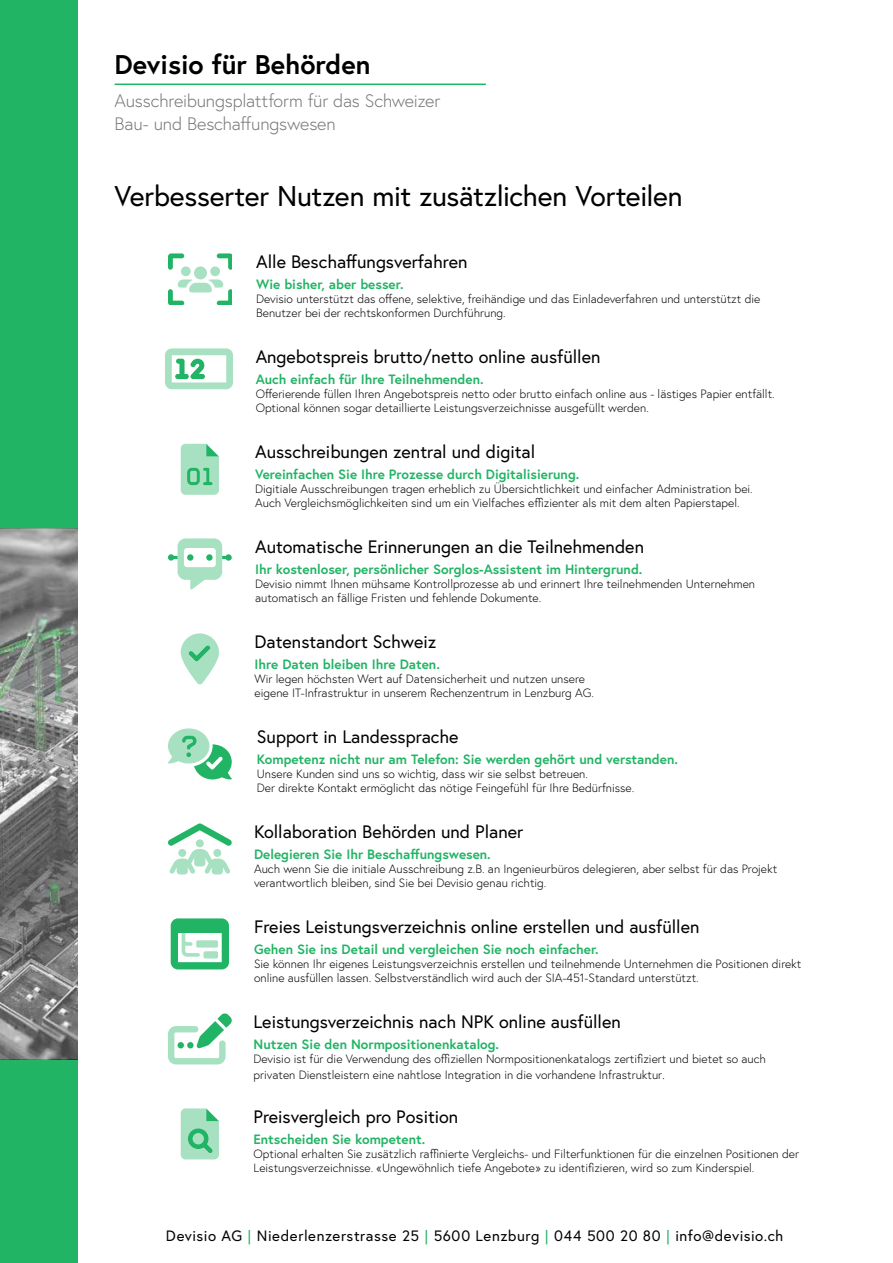
<style>
.page{position:relative;width:893px;height:1263px;background:#fff}
.page>*{position:absolute;margin:0;border:0;box-sizing:border-box;transform-origin:0 0}
.t1{font:28.5px "Europa";letter-spacing:-.015em;color:#000}
.t2{font:700 27px "Europa";color:#000}
.t3{font:18px "Europa";color:#000}
.t4{font:300 18px/22.5px "Europa";letter-spacing:-.01em;color:#777776}
.t5{font:15px "Europa";letter-spacing:.035em;color:#000}
.t6{font:700 13.5px "Europa";color:#22b465}
.t7{font:300 12px/14.4px "Europa";color:#000}
.s1{font-size:13.5px}
.s2{color:#22b465}
</style>
<div class="page">
<div style="left:0;top:1060px;width:78px;height:203px;background:#22b465"></div>
<div style="left:0;top:0;width:78px;height:528px;background:#22b465"></div>
<img style="left:0;top:528px;width:78px;height:532px">
<hr style="left:115px;top:84px;width:371px;height:1px;background:#22b465">
<svg style="left:168px;top:253px;width:64px;height:51px"></svg>
<svg style="left:165px;top:348px;width:68px;height:41px"></svg>
<svg style="left:181px;top:444px;width:38px;height:51px;background:#98dbb7"></svg>
<svg style="left:181px;top:633px;width:38px;height:51px"></svg>
<svg style="left:168px;top:728px;width:64px;height:51px"></svg>
<svg style="left:168px;top:538px;width:64px;height:51px"></svg>
<svg style="left:168px;top:823px;width:64px;height:51px"></svg>
<svg style="left:171px;top:918px;width:58px;height:51px"></svg>
<svg style="left:168px;top:1013px;width:64px;height:51px"></svg>
<svg style="left:181px;top:1108px;width:38px;height:51px;background:#94dab4"></svg>
<h2 class="t2" style="left:115px;top:46px;width:258px">Devisio für Behörden</h2>
<h3 class="t4" style="left:115px;top:90px;width:327px">Ausschreibungsplattform für das Schweizer<br>Bau- und Beschaffungswesen</h3>
<h1 class="t1" style="left:115px;top:178px;width:570px">Verbesserter Nutzen mit zusätzlichen Vorteilen</h1>
<h3 class="t3" style="left:256px;top:250px;width:213px">Alle Beschaffungsverfahren</h3>
<p class="t6" style="left:256px;top:275px;width:149px">Wie bisher, aber besser.</p>
<p class="t7" style="left:256px;top:291px;width:506px">Devisio unterstützt das offene, selektive, freihändige und das Einladeverfahren und unterstützt die<br>Benutzer bei der rechtskonformen Durchführung.</p>
<h3 class="t3" style="left:256px;top:345px;width:346px">Angebotspreis brutto/netto online ausfüllen</h3>
<p class="t6" style="left:256px;top:370px;width:229px">Auch einfach für Ihre Teilnehmenden.</p>
<p class="t7" style="left:256px;top:386px;width:521px">Offerierende füllen Ihren Angebotspreis netto oder brutto einfach online aus - lästiges Papier entfällt.<br>Optional können sogar detaillierte Leistungsverzeichnisse ausgefüllt werden.</p>
<h3 class="t3" style="left:255px;top:440px;width:282px">Ausschreibungen zentral und digital</h3>
<p class="t6" style="left:255px;top:465px;width:326px">Vereinfachen Sie Ihre Prozesse durch Digitalisierung.</p>
<p class="t7" style="left:255px;top:481px;width:499px">Digitiale Ausschreibungen tragen erheblich zu Übersichtlichkeit und einfacher Administration bei.<br>Auch Vergleichsmöglichkeiten sind um ein Vielfaches effizienter als mit dem alten Papierstapel.</p>
<h3 class="t3" style="left:255px;top:535px;width:390px">Automatische Erinnerungen an die Teilnehmenden</h3>
<p class="t6" style="left:255px;top:560px;width:389px">Ihr kostenloser, persönlicher Sorglos-Assistent im Hintergrund.</p>
<p class="t7" style="left:255px;top:576px;width:501px">Devisio nimmt Ihnen mühsame Kontrollprozesse ab und erinnert Ihre teilnehmenden Unternehmen automatisch an fällige Fristen und fehlende Dokumente.</p>
<h3 class="t3" style="left:255px;top:630px;width:183px">Datenstandort Schweiz</h3>
<p class="t6" style="left:255px;top:654px;width:187px">Ihre Daten bleiben Ihre Daten.</p>
<p class="t7" style="left:255px;top:671px;width:341px">Wir legen höchsten Wert auf Datensicherheit und nutzen unsere eigene IT-Infrastruktur in unserem Rechenzentrum in Lenzburg AG.</p>
<h3 class="t3" style="left:257px;top:725px;width:203px">Support in Landessprache</h3>
<p class="t6" style="left:257px;top:749px;width:423px">Kompetenz nicht nur am Telefon: Sie werden gehört und verstanden.</p>
<p class="t7" style="left:257px;top:766px;width:379px">Unsere Kunden sind uns so wichtig, dass wir sie selbst betreuen.<br>Der direkte Kontakt ermöglicht das nötige Feingefühl für Ihre Bedürfnisse.</p>
<h3 class="t3" style="left:254px;top:820px;width:271px">Kollaboration Behörden und Planer</h3>
<p class="t6" style="left:254px;top:844px;width:238px">Delegieren Sie Ihr Beschaffungswesen.</p>
<p class="t7" style="left:254px;top:861px;width:525px">Auch wenn Sie die initiale Ausschreibung z.B. an Ingenieurbüros delegieren, aber selbst für das Projekt verantwortlich bleiben, sind Sie bei Devisio genau richtig.</p>
<h3 class="t3" style="left:254px;top:915px;width:447px">Freies Leistungsverzeichnis online erstellen und ausfüllen</h3>
<p class="t6" style="left:254px;top:939px;width:346px">Gehen Sie ins Detail und vergleichen Sie noch einfacher.</p>
<p class="t7" style="left:254px;top:956px;width:549px">Sie können Ihr eigenes Leistungsverzeichnis erstellen und teilnehmende Unternehmen die Positionen direkt online ausfüllen lassen. Selbstverständlich wird auch der SIA-451-Standard unterstützt.</p>
<h3 class="t3" style="left:254px;top:1010px;width:369px">Leistungsverzeichnis nach NPK online ausfüllen</h3>
<p class="t6" style="left:254px;top:1034px;width:247px">Nutzen Sie den Normpositionenkatalog.</p>
<p class="t7" style="left:254px;top:1050px;width:514px;line-height:16.2px">Devisio ist für die Verwendung des offiziellen Normpositionenkatalogs zertifiziert und bietet so auch privaten Dienstleistern eine nahtlose Integration in die vorhandene Infrastruktur<span class="s1">.</span></p>
<h3 class="t3" style="left:254px;top:1105px;width:206px">Preisvergleich pro Position</h3>
<p class="t6" style="left:254px;top:1129px;width:173px">Entscheiden Sie kompetent.</p>
<p class="t7" style="left:254px;top:1146px;width:547px">Optional erhalten Sie zusätzlich raffinierte Vergleichs- und Filterfunktionen für die einzelnen Positionen der<br>Leistungsverzeichnisse. «Ungewöhnlich tiefe Angebote» zu identifizieren, wird so zum Kinderspiel.</p>
<p class="t5" style="left:166px;top:1226px;width:619px">Devisio AG <span class="s2">|</span> Niederlenzerstrasse 25 <span class="s2">|</span> 5600 Lenzburg <span class="s2">|</span> 044 500 20 80 <span class="s2">|</span> info@devisio.ch</p>
</div>
